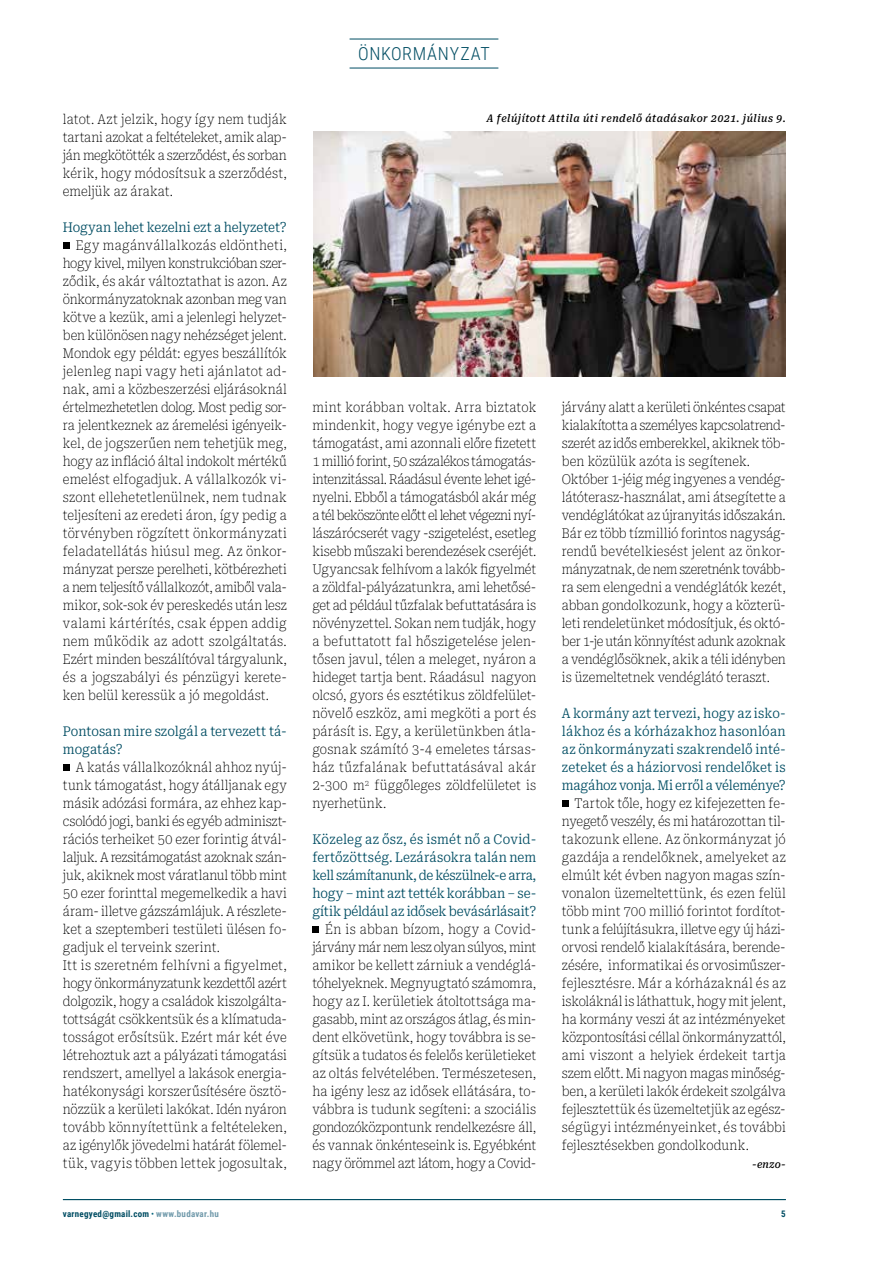
<style>
.page{position:relative;width:893px;height:1263px;background:#fff}
.page>*{position:absolute;margin:0;border:0;box-sizing:border-box;transform-origin:0 0}
.t1{font:300 18px "Roboto Condensed";letter-spacing:.035em;color:#004d63}
.t2{font:100 13.5px/18px "Roboto Serif Condensed";letter-spacing:-.005em;color:#000;text-align:justify}
.t3{font:300 13.5px/18px "Roboto Serif Condensed";letter-spacing:-.005em;color:#004d63;text-align:justify}
.t4{font:italic 500 10.5px "Roboto Serif Condensed";letter-spacing:.05em;color:#000}
.t5{font:700 9px "Roboto Condensed";letter-spacing:.03em;color:#004d63}
.s1{font-weight:400;color:#0b687f}
.s2{color:#719aab}
</style>
<div class="page">
<hr style="left:63px;top:1199px;width:723px;height:1px;background:#004d63">
<hr style="left:350px;top:68px;width:148px;height:1px;background:#004d63">
<hr style="left:350px;top:39px;width:148px;height:1px;background:#004d63">
<div style="left:63px;top:242px;width:6px;height:7px;background:#000"></div>
<div style="left:63px;top:764px;width:6px;height:7px;background:#000"></div>
<div style="left:312px;top:926px;width:7px;height:7px;background:#000"></div>
<div style="left:562px;top:800px;width:6px;height:7px;background:#000"></div>
<img style="left:313px;top:132px;width:473px;height:244px">
<p class="t2" style="left:63px;top:110px;width:225px">latot. Azt jelzik, hogy így nem tudják tartani azokat a feltételeket, amik alap&shy;ján megkötötték a szerződést, és sorban kérik, hogy módosítsuk a szerződést, emeljük az árakat.</p>
<p class="t3" style="left:63px;top:218px;width:225px">Hogyan lehet kezelni ezt a helyzetet?</p>
<p class="t2" style="left:63px;top:236px;width:225px;text-indent:13px">Egy magánvállalkozás eldöntheti, hogy kivel, milyen konstrukcióban szer&shy;ződik, és akár változtathat is azon. Az önkormányzatoknak azonban meg van kötve a kezük, ami a jelenlegi helyzet&shy;ben különösen nagy nehézséget jelent.<br>Mondok egy példát: egyes beszállítók jelenleg napi vagy heti ajánlatot ad&shy;nak, ami a közbeszerzési eljárásoknál értelmezhetetlen dolog. Most pedig sor&shy;ra jelentkeznek az áremelési igényeik&shy;kel, de jogszerűen nem tehetjük meg, hogy az infláció által indokolt mértékű emelést elfogadjuk. A vállalkozók vi&shy;szont ellehetetlenülnek, nem tudnak teljesíteni az eredeti áron, így pedig a törvényben rögzített önkormányzati feladatellátás hiúsul meg. Az önkor&shy;mányzat persze perelheti, kötbérezheti a nem teljesítő vállalkozót, amiből vala&shy;mikor, sok-sok év pereskedés után lesz valami kártérítés, csak éppen addig nem működik az adott szolgáltatás.<br>Ezért minden beszálítóval tárgyalunk, és a jogszabályi és pénzügyi kerete&shy;ken belül keressük a jó megoldást.</p>
<p class="t3" style="left:63px;top:721px;width:225px">Pontosan mire szolgál a tervezett tá&shy;mogatás?</p>
<p class="t2" style="left:63px;top:758px;width:225px;text-align:left;text-indent:13px">A katás vállalkozóknál ahhoz nyúj&shy;tunk támogatást, hogy átálljanak egy másik adózási formára, az ehhez kap&shy;csolódó jogi, banki és egyéb adminiszt&shy;rációs terheiket 50 ezer forintig átvál&shy;laljuk. A rezsitámogatást azoknak szán&shy;juk, akiknek most váratlanul több mint 50 ezer forinttal megemelkedik a havi áram- illetve gázszámlájuk. A részlete&shy;ket a szeptemberi testületi ülésen fo&shy;gadjuk el terveink szerint.<br>Itt is szeretném felhívni a figyelmet, hogy önkormányzatunk kezdettől azért dolgozik, hogy a családok kiszolgálta&shy;tottságát csökkentsük és a klímatuda&shy;tosságot erősítsük. Ezért már két éve létrehoztuk azt a pályázati támogatási rendszert, amellyel a lakások energia&shy;hatékonysági korszerűsítésére ösztö&shy;nözzük a kerületi lakókat. Idén nyáron tovább könnyítettünk a feltételeken, az igénylők jövedelmi határát fölemel&shy;tük, vagyis többen lettek jogosultak,</p>
<h1 class="t1" style="left:358px;top:41px;width:133px">ÖNKORMÁNYZAT</h1>
<p class="t4" style="left:487px;top:110px;width:301px">A felújított Attila úti rendelő átadásakor 2021. július 9.</p>
<p class="t2" style="left:312px;top:397px;width:225px;text-align:left">mint korábban voltak. Arra biztatok mindenkit, hogy vegye igénybe ezt a támogatást, ami azonnali előre fizetett 1 millió forint, 50 százalékos támogatás&shy;intenzitással. Ráadásul évente lehet igé&shy;nyelni. Ebből a támogatásból akár még a tél beköszönte előtt el lehet végezni nyí&shy;lászárócserét vagy -szigetelést, esetleg kisebb műszaki berendezések cseréjét.<br>Ugyancsak felhívom a lakók figyelmét a zöldfal-pályázatunkra, ami lehetősé&shy;get ad például tűzfalak befuttatására is növényzettel. Sokan nem tudják, hogy a befuttatott fal hőszigetelése jelen&shy;tősen javul, télen a meleget, nyáron a hideget tartja bent. Ráadásul nagyon olcsó, gyors és esztétikus zöldfelület&shy;növelő eszköz, ami megköti a port és párásít is. Egy, a kerületünkben átla&shy;gosnak számító 3-4 emeletes társas&shy;ház tűzfalának befuttatásával akár 2-300 m<sup>2</sup> függőleges zöldfelületet is nyerhetünk.</p>
<p class="t3" style="left:312px;top:830px;width:225px">Közeleg az ősz, és ismét nő a Covid&shy;fertőzöttség. Lezárásokra talán nem kell számítanunk, de készülnek-e arra, hogy – mint azt tették korábban – se&shy;gítik például az idősek bevásárlásait?</p>
<p class="t2" style="left:312px;top:920px;width:225px;text-indent:13px">Én is abban bízom, hogy a Covid&shy;járvány már nem lesz olyan súlyos, mint amikor be kellett zárniuk a vendéglá&shy;tóhelyeknek. Megnyugtató számomra, hogy az I. kerületiek átoltottsága ma&shy;gasabb, mint az országos átlag, és min&shy;dent elkövetünk, hogy továbbra is se&shy;gítsük a tudatos és felelős kerületieket az oltás felvételében. Természetesen, ha igény lesz az idősek ellátására, to&shy;vábbra is tudunk segíteni: a szociális gondozóközpontunk rendelkezésre áll, és vannak önkénteseink is. Egyébként nagy örömmel azt látom, hogy a Covid-</p>
<p class="t2" style="left:562px;top:398px;width:225px;text-align:left">járvány alatt a kerületi önkéntes csapat kialakította a személyes kapcsolatrend&shy;szerét az idős emberekkel, akiknek töb&shy;ben közülük azóta is segítenek.<br>Október 1-jéig még ingyenes a vendég&shy;látóterasz-használat, ami átsegítette a vendéglátókat az újranyitás időszakán.<br>Bár ez több tízmillió forintos nagyság&shy;rendű bevételkiesést jelent az önkor&shy;mányzatnak, de nem szeretnénk tovább&shy;ra sem elengedni a vendéglátók kezét, abban gondolkozunk, hogy a közterü&shy;leti rendeletünket módosítjuk, és októ&shy;ber 1-je után könnyítést adunk azoknak a vendéglősöknek, akik a téli idényben is üzemeltetnek vendéglátó teraszt.</p>
<p class="t3" style="left:562px;top:704px;width:225px">A kormány azt tervezi, hogy az isko&shy;lákhoz és a kórházakhoz hasonlóan az önkormányzati szakrendelő inté&shy;zeteket és a háziorvosi rendelőket is magához vonja. Mi erről a véleménye?</p>
<p class="t2" style="left:562px;top:794px;width:225px;text-indent:13px">Tartok tőle, hogy ez kifejezetten fe&shy;nyegető veszély, és mi határozottan til&shy;takozunk ellene. Az önkormányzat jó gazdája a rendelőknek, amelyeket az elmúlt két évben nagyon magas szín&shy;vonalon üzemeltettünk, és ezen felül több mint 700 millió forintot fordítot&shy;tunk a felújításukra, illetve egy új házi&shy;orvosi rendelő kialakítására, berende&shy;zésére, informatikai és orvosiműszer&shy;fejlesztésre. Már a kórházaknál és az iskoláknál is láthattuk, hogy mit jelent, ha kormány veszi át az intézményeket központosítási céllal önkormányzattól, ami viszont a helyiek érdekeit tartja szem előtt. Mi nagyon magas minőség&shy;ben, a kerületi lakók érdekeit szolgálva fejlesztettük és üzemeltetjük az egész&shy;ségügyi intézményeinket, és további fejlesztésekben gondolkodunk.</p>
<p class="t4" style="left:752px;top:1156px;width:35px">-enzo-</p>
<p class="t5" style="left:63px;top:1207px;width:157px">varnegyed@gmail.com <span class="s1">•</span> <span class="s2">www.budavar.hu</span></p>
<p class="t5" style="left:781px;top:1207px;width:6px">5</p>
</div>
